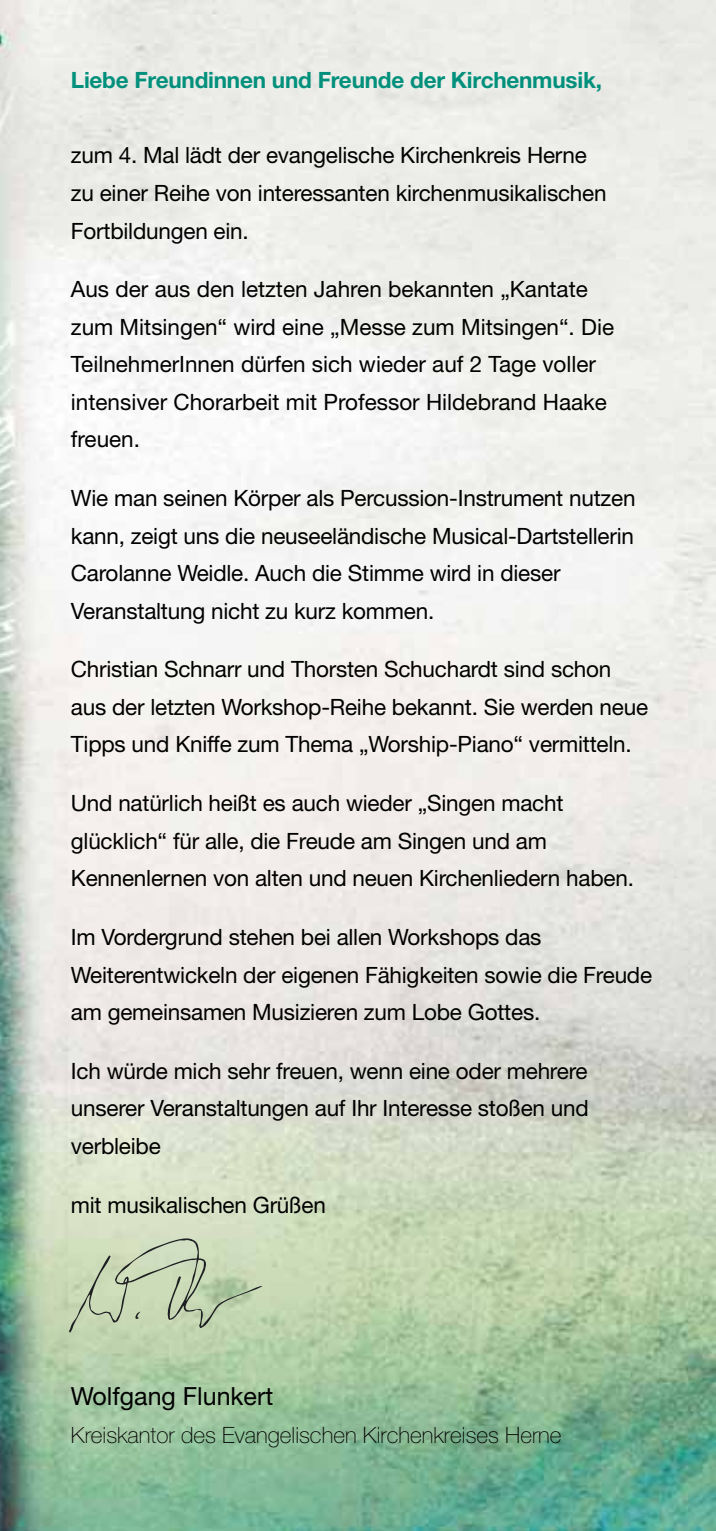
<style>
.page{position:relative;width:716px;height:1531px;background:#fff}
.page>*{position:absolute;margin:0;border:0;box-sizing:border-box;transform-origin:0 0}
.t1{font:25px "Helvetica Neue";color:#000}
.t2{font:22.5px/37.5px "Helvetica Neue";letter-spacing:-.01em;color:#000}
.t3{font:100 22.5px "Helvetica Neue";color:#000}
.t4{font:700 22.5px "Helvetica Neue";letter-spacing:-.01em;color:#00907c}
</style>
<div class="page">
<img style="left:0;top:0;width:716px;height:1531px">
<img style="left:69px;top:1238px;width:193px;height:94px">
<p class="t4" style="left:71px;top:67px;width:532px">Liebe Freundinnen und Freunde der Kirchenmusik,</p>
<p class="t2" style="left:71px;top:136px;width:537px">zum 4. Mal lädt der evangelische Kirchenkreis Herne zu einer Reihe von interessanten kirchenmusikalischen<br>Fortbildungen ein.</p>
<p class="t2" style="left:71px;top:270px;width:545px">Aus der aus den letzten Jahren bekannten „Kantate zum Mitsingen“ wird eine „Messe zum Mitsingen“. Die TeilnehmerInnen dürfen sich wieder auf 2 Tage voller intensiver Chorarbeit mit Professor Hildebrand Haake freuen.</p>
<p class="t2" style="left:71px;top:479px;width:566px">Wie man seinen Körper als Percussion-Instrument nutzen kann, zeigt uns die neuseeländische Musical-Dartstellerin Carolanne Weidle. Auch die Stimme wird in dieser Veranstaltung nicht zu kurz kommen.</p>
<p class="t2" style="left:71px;top:650px;width:579px">Christian Schnarr und Thorsten Schuchardt sind schon aus der letzten Workshop-Reihe bekannt. Sie werden neue<br>Tipps und Kniffe zum Thema „Worship-Piano“ vermitteln.</p>
<p class="t2" style="left:71px;top:784px;width:564px">Und natürlich heißt es auch wieder „Singen macht glücklich“ für alle, die Freude am Singen und am<br>Kennenlernen von alten und neuen Kirchenliedern haben.</p>
<p class="t2" style="left:71px;top:918px;width:583px">Im Vordergrund stehen bei allen Workshops das<br>Weiterentwickeln der eigenen Fähigkeiten sowie die Freude am gemeinsamen Musizieren zum Lobe Gottes.</p>
<p class="t2" style="left:71px;top:1052px;width:519px;text-align:justify">Ich würde mich sehr freuen, wenn eine oder mehrere unserer Veranstaltungen auf Ihr Interesse stoßen und verbleibe</p>
<p class="t2" style="left:71px;top:1185px;width:256px">mit musikalischen Grüßen</p>
<p class="t1" style="left:71px;top:1381px;width:204px">Wolfgang Flunkert</p>
<p class="t3" style="left:71px;top:1421px;width:492px">Kreiskantor des Evangelischen Kirchenkreises Herne</p>
</div>
